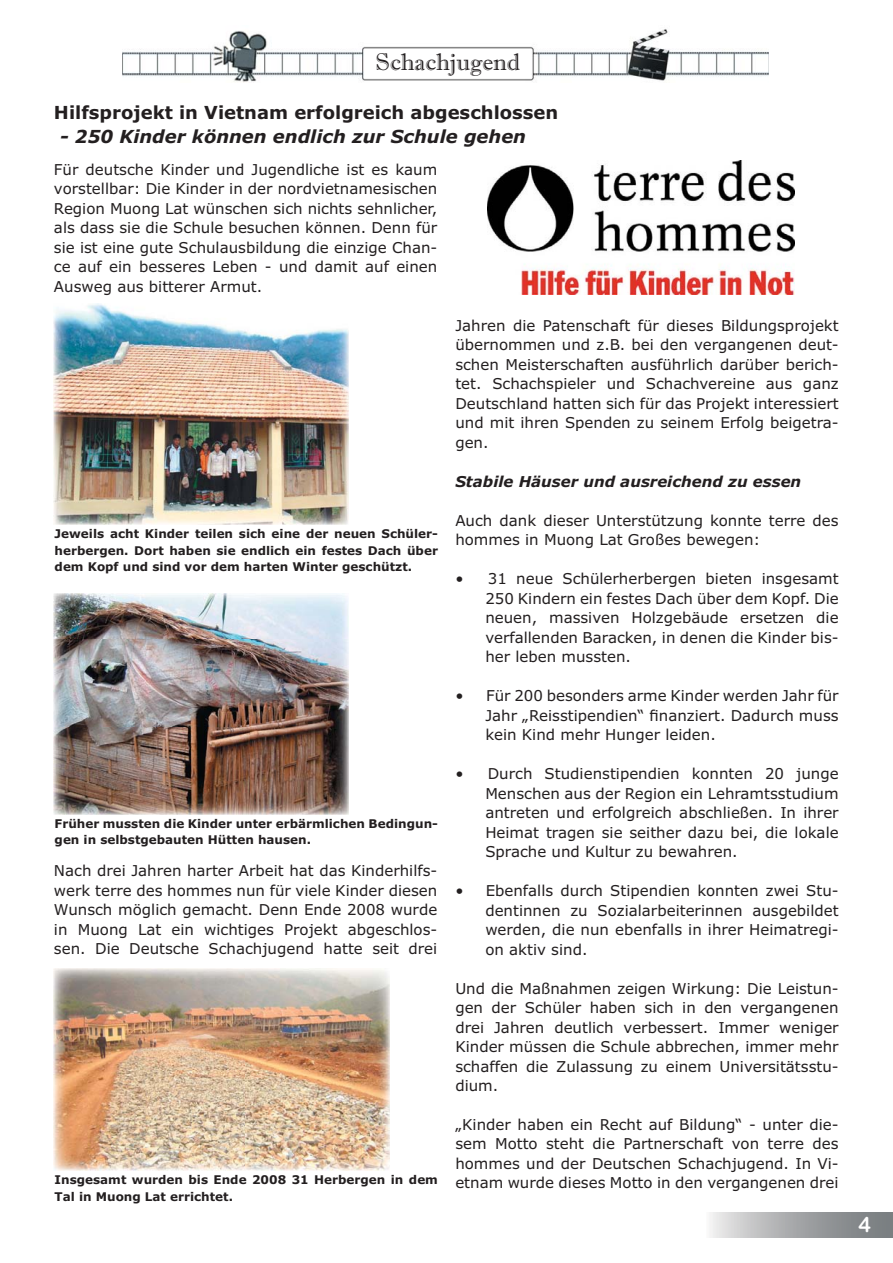
<style>
.page{position:relative;width:893px;height:1263px;background:#fff}
.page>*{position:absolute;margin:0;border:0;box-sizing:border-box;transform-origin:0 0}
.t1{font:24px "Imprint MT Shadow";color:#231f20}
.t2{font:21px "Arial Rounded MT Bold";color:#fff}
.t3{font:700 18px "Verdana";color:#231f20}
.t4{font:italic 700 18px "Verdana";color:#231f20}
.t5{font:15px/19.5px "Verdana";color:#231f20;text-align:justify}
.t6{font:italic 700 15px "Verdana";color:#231f20}
.t7{font:700 12px/16.5px "Verdana";color:#231f20}
</style>
<div class="page">
<svg style="left:710px;top:1213px;width:183px;height:25px;background:#a7a9ab"></svg>
<img style="left:122px;top:29px;width:647px;height:53px">
<img style="left:488px;top:160px;width:306px;height:135px">
<img style="left:54px;top:304px;width:295px;height:221px">
<img style="left:54px;top:594px;width:295px;height:221px">
<img style="left:54px;top:969px;width:336px;height:202px">
<h1 class="t1" style="left:376px;top:53px;width:146px">Schachjugend</h1>
<p class="t3" style="left:54px;top:105px;width:506px">Hilfsprojekt in Vietnam erfolgreich abgeschlossen</p>
<p class="t4" style="left:60px;top:129px;width:467px">- 250 Kinder können endlich zur Schule gehen</p>
<p class="t5" style="left:54px;top:161px;width:385px">Für deutsche Kinder und Jugendliche ist es kaum vorstellbar: Die Kinder in der nordvietnamesischen Region Muong Lat wünschen sich nichts sehnlicher, als dass sie die Schule besuchen können. Denn für sie ist eine gute Schulausbildung die einzige Chan&shy;ce auf ein besseres Leben - und damit auf einen Ausweg aus bitterer Armut.</p>
<p class="t5" style="left:455px;top:317px;width:385px">Jahren die Patenschaft für dieses Bildungsprojekt übernommen und z.B. bei den vergangenen deut&shy;schen Meisterschaften ausführlich darüber berich&shy;tet. Schachspieler und Schachvereine aus ganz Deutschland hatten sich für das Projekt interessiert und mit ihren Spenden zu seinem Erfolg beigetra&shy;gen.</p>
<p class="t6" style="left:455px;top:475px;width:347px">Stabile Häuser und ausreichend zu essen</p>
<p class="t5" style="left:455px;top:512px;width:385px">Auch dank dieser Unterstützung konnte terre des hommes in Muong Lat Großes bewegen:</p>
<p class="t5" style="left:485px;top:570px;width:355px;text-indent:-30px">• 31 neue Schülerherbergen bieten insgesamt 250 Kindern ein festes Dach über dem Kopf. Die neuen, massiven Holzgebäude ersetzen die verfallenden Baracken, in denen die Kinder bis&shy;her leben mussten.</p>
<p class="t5" style="left:485px;top:687px;width:355px;text-indent:-30px">• Für 200 besonders arme Kinder werden Jahr für Jahr „Reisstipendien“ finanziert. Dadurch muss kein Kind mehr Hunger leiden.</p>
<p class="t5" style="left:485px;top:765px;width:355px;text-indent:-30px">• Durch Studienstipendien konnten 20 junge Menschen aus der Region ein Lehramtsstudium antreten und erfolgreich abschließen. In ihrer Heimat tragen sie seither dazu bei, die lokale Sprache und Kultur zu bewahren.</p>
<p class="t5" style="left:485px;top:882px;width:355px;text-indent:-30px">• Ebenfalls durch Stipendien konnten zwei Stu&shy;dentinnen zu Sozialarbeiterinnen ausgebildet werden, die nun ebenfalls in ihrer Heimatregi&shy;on aktiv sind.</p>
<p class="t5" style="left:455px;top:980px;width:385px">Und die Maßnahmen zeigen Wirkung: Die Leistun&shy;gen der Schüler haben sich in den vergangenen drei Jahren deutlich verbessert. Immer weniger Kinder müssen die Schule abbrechen, immer mehr schaffen die Zulassung zu einem Universitätsstu&shy;dium.</p>
<p class="t5" style="left:455px;top:1116px;width:385px">„Kinder haben ein Recht auf Bildung“ - unter die&shy;sem Motto steht die Partnerschaft von terre des hommes und der Deutschen Schachjugend. In Vi&shy;etnam wurde dieses Motto in den vergangenen drei</p>
<p class="t7" style="left:55px;top:527px;width:385px;text-align:justify">Jeweils acht Kinder teilen sich eine der neuen Schüler&shy;herbergen. Dort haben sie endlich ein festes Dach über dem Kopf und sind vor dem harten Winter geschützt.</p>
<p class="t7" style="left:55px;top:816px;width:385px">Früher mussten die Kinder unter erbärmlichen Bedingun&shy;gen in selbstgebauten Hütten hausen.</p>
<p class="t5" style="left:54px;top:862px;width:385px">Nach drei Jahren harter Arbeit hat das Kinderhilfs&shy;werk terre des hommes nun für viele Kinder diesen Wunsch möglich gemacht. Denn Ende 2008 wurde in Muong Lat ein wichtiges Projekt abgeschlos&shy;sen. Die Deutsche Schachjugend hatte seit drei</p>
<p class="t7" style="left:55px;top:1173px;width:385px">Insgesamt wurden bis Ende 2008 31 Herbergen in dem<br>Tal in Muong Lat errichtet.</p>
<h2 class="t2" style="left:858px;top:1213px;width:14px">4</h2>
</div>
